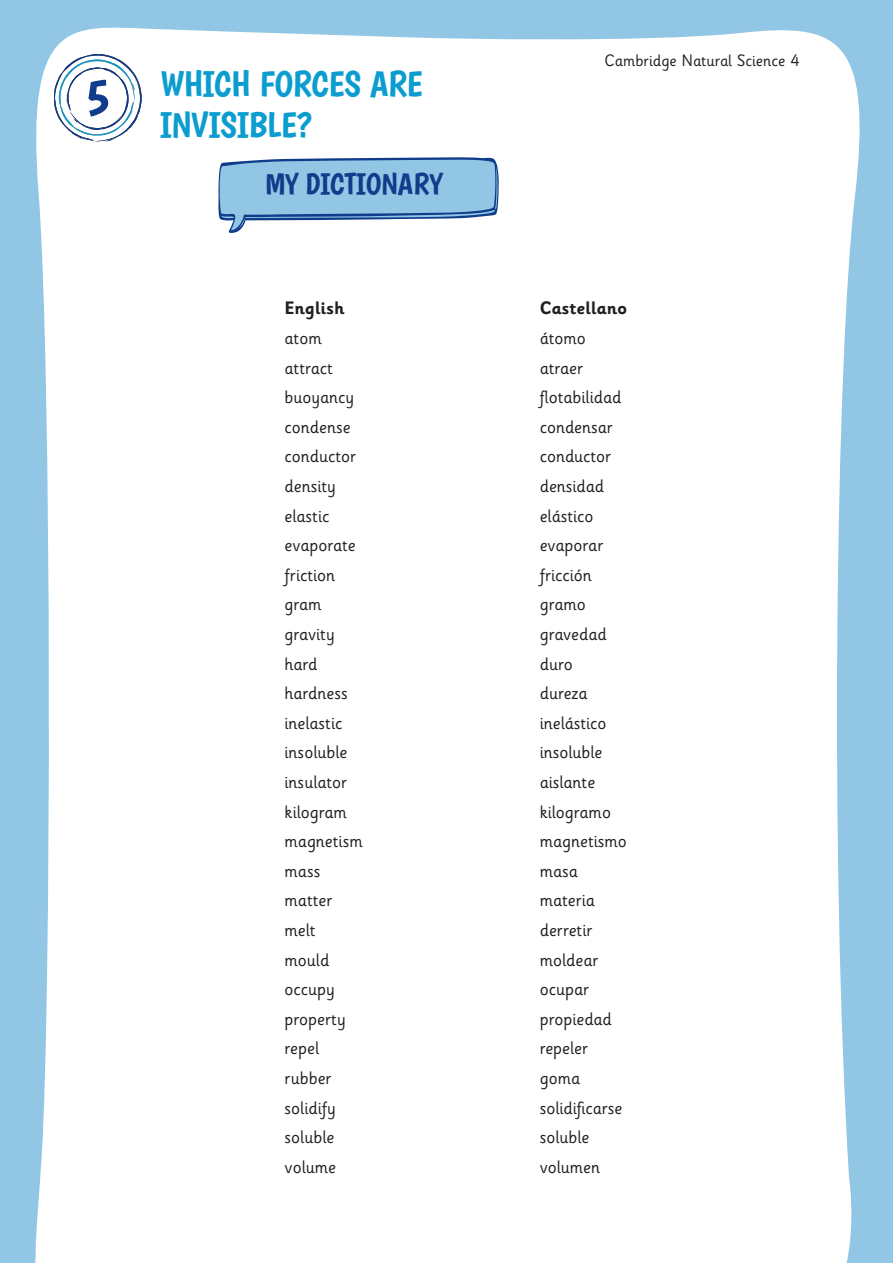
<style>
.page{position:relative;width:893px;height:1263px;background:#91c6e5}
.page>*{position:absolute;margin:0;border:0;box-sizing:border-box;transform-origin:0 0}
.t1{font:36px/41.4px "Boogaloo Regular infant CUP";letter-spacing:-.01em;color:#0c9dd0}
.t2{font:30px "Boogaloo Regular infant CUP";color:#103c8b}
.t3{font:18px "Sassoon Infant Std";color:#231f20}
.t4{font:700 18px "Sassoon Infant Std";color:#231f20}
.t5{font:16.5px "Sassoon Infant Std";color:#231f20}
</style>
<div class="page">
<div style="left:35px;top:27px;width:825px;height:1236px;background:#fff"></div>
<svg style="left:218px;top:157px;width:282px;height:77px"></svg>
<svg style="left:54px;top:54px;width:88px;height:88px;background:#dce5ed"></svg>
<h1 class="t1" style="left:160px;top:63px;width:264px">WHICH FORCES ARE<br>INVISIBLE?</h1>
<h2 class="t2" style="left:265px;top:166px;width:179px">MY DICTIONARY</h2>
<p class="t5" style="left:605px;top:50px;width:196px">Cambridge Natural Science 4</p>
<p class="t4" style="left:285px;top:297px;width:61px">English</p>
<p class="t4" style="left:540px;top:297px;width:89px">Castellano</p>
<p class="t3" style="left:285px;top:327px;width:39px">atom</p>
<p class="t3" style="left:540px;top:327px;width:48px">átomo</p>
<p class="t3" style="left:285px;top:357px;width:50px">attract</p>
<p class="t3" style="left:540px;top:357px;width:45px">atraer</p>
<p class="t3" style="left:285px;top:386px;width:71px">buoyancy</p>
<p class="t3" style="left:540px;top:386px;width:83px">flotabilidad</p>
<p class="t3" style="left:285px;top:416px;width:67px">condense</p>
<p class="t3" style="left:540px;top:416px;width:75px">condensar</p>
<p class="t3" style="left:285px;top:445px;width:73px">conductor</p>
<p class="t3" style="left:540px;top:445px;width:73px">conductor</p>
<p class="t3" style="left:285px;top:475px;width:53px">density</p>
<p class="t3" style="left:540px;top:475px;width:66px">densidad</p>
<p class="t3" style="left:285px;top:505px;width:46px">elastic</p>
<p class="t3" style="left:540px;top:505px;width:55px">elástico</p>
<p class="t3" style="left:285px;top:534px;width:73px">evaporate</p>
<p class="t3" style="left:540px;top:534px;width:65px">evaporar</p>
<p class="t3" style="left:285px;top:564px;width:52px">friction</p>
<p class="t3" style="left:540px;top:564px;width:54px">fricción</p>
<p class="t3" style="left:285px;top:593px;width:39px">gram</p>
<p class="t3" style="left:540px;top:593px;width:48px">gramo</p>
<p class="t3" style="left:285px;top:623px;width:52px">gravity</p>
<p class="t3" style="left:540px;top:623px;width:68px">gravedad</p>
<p class="t3" style="left:285px;top:653px;width:34px">hard</p>
<p class="t3" style="left:540px;top:653px;width:34px">duro</p>
<p class="t3" style="left:285px;top:682px;width:65px">hardness</p>
<p class="t3" style="left:540px;top:682px;width:49px">dureza</p>
<p class="t3" style="left:285px;top:712px;width:59px">inelastic</p>
<p class="t3" style="left:540px;top:712px;width:68px">inelástico</p>
<p class="t3" style="left:285px;top:741px;width:64px">insoluble</p>
<p class="t3" style="left:540px;top:741px;width:64px">insoluble</p>
<p class="t3" style="left:285px;top:771px;width:64px">insulator</p>
<p class="t3" style="left:540px;top:771px;width:57px">aislante</p>
<p class="t3" style="left:285px;top:801px;width:64px">kilogram</p>
<p class="t3" style="left:540px;top:801px;width:73px">kilogramo</p>
<p class="t3" style="left:285px;top:830px;width:80px">magnetism</p>
<p class="t3" style="left:540px;top:830px;width:89px">magnetismo</p>
<p class="t3" style="left:285px;top:860px;width:37px">mass</p>
<p class="t3" style="left:540px;top:860px;width:40px">masa</p>
<p class="t3" style="left:285px;top:889px;width:49px">matter</p>
<p class="t3" style="left:540px;top:889px;width:57px">materia</p>
<p class="t3" style="left:285px;top:919px;width:33px">melt</p>
<p class="t3" style="left:540px;top:919px;width:54px">derretir</p>
<p class="t3" style="left:285px;top:948px;width:46px">mould</p>
<p class="t3" style="left:540px;top:948px;width:60px">moldear</p>
<p class="t3" style="left:285px;top:978px;width:52px">occupy</p>
<p class="t3" style="left:540px;top:978px;width:51px">ocupar</p>
<p class="t3" style="left:285px;top:1008px;width:63px">property</p>
<p class="t3" style="left:540px;top:1008px;width:74px">propiedad</p>
<p class="t3" style="left:285px;top:1037px;width:36px">repel</p>
<p class="t3" style="left:540px;top:1037px;width:50px">repeler</p>
<p class="t3" style="left:285px;top:1067px;width:49px">rubber</p>
<p class="t3" style="left:540px;top:1067px;width:42px">goma</p>
<p class="t3" style="left:285px;top:1096px;width:53px">solidify</p>
<p class="t3" style="left:540px;top:1096px;width:84px">solidificarse</p>
<p class="t3" style="left:285px;top:1126px;width:51px">soluble</p>
<p class="t3" style="left:540px;top:1126px;width:51px">soluble</p>
<p class="t3" style="left:285px;top:1156px;width:53px">volume</p>
<p class="t3" style="left:540px;top:1156px;width:62px">volumen</p>
</div>
